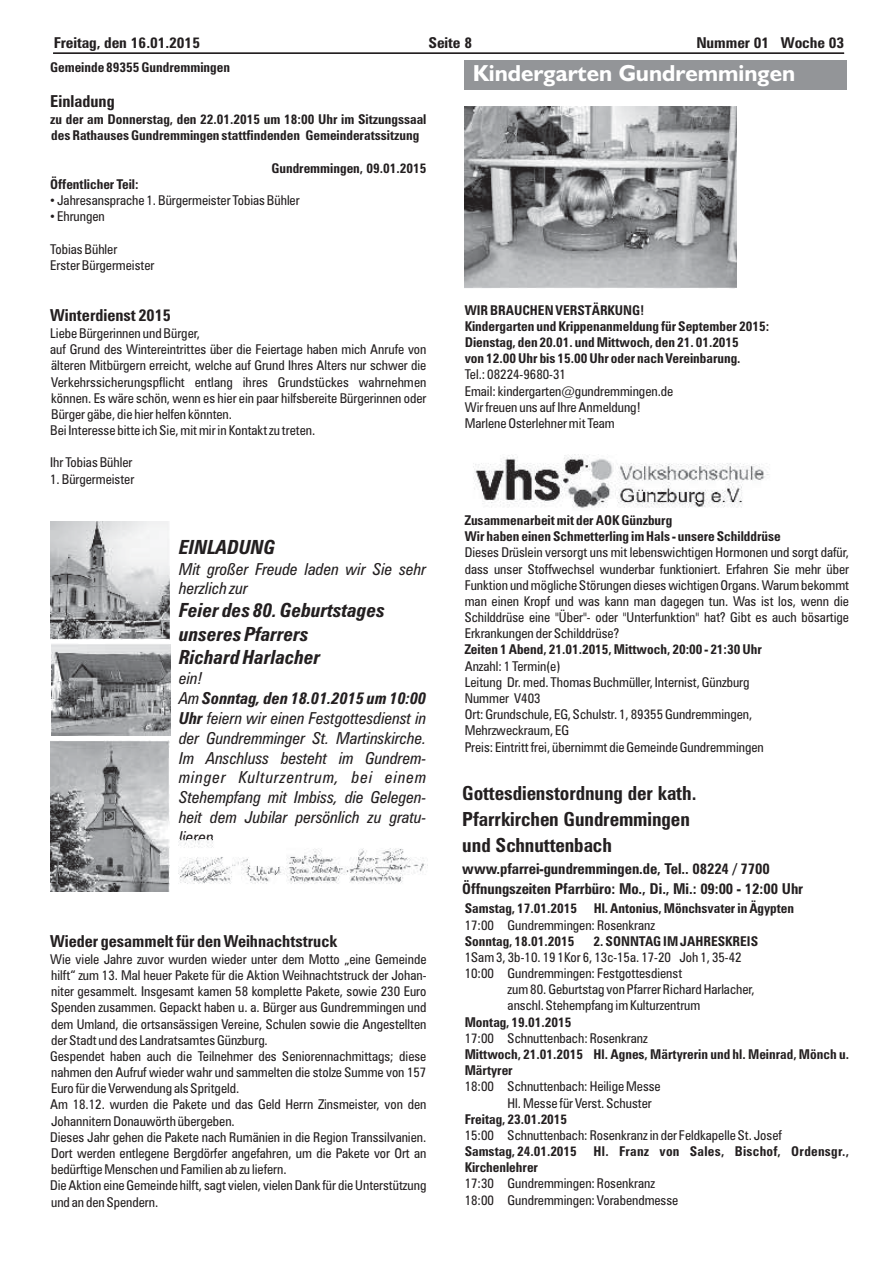
<style>
.page{position:relative;width:893px;height:1263px;background:#fff}
.page>*{position:absolute;margin:0;border:0;box-sizing:border-box;transform-origin:0 0}
.t1{font:700 24px "Humanist 521 BT";color:#fff}
.t2{font:700 23.25px "Humanist 521 BT";color:#fff}
.t3{font:700 condensed 19.5px/26.1px "Zurich BT";color:#231f20}
.t4{font:italic 700 condensed 19.5px "Zurich BT";color:#231f20}
.t5{font:italic condensed 16.5px/19.8px "Zurich BT";color:#231f20;text-align:justify}
.t6{font:700 condensed 16.5px "Zurich BT";color:#231f20}
.t7{font:italic 700 condensed 16.5px "Zurich BT";color:#231f20}
.t8{font:700 condensed 15px/20.1px "Zurich BT";color:#231f20}
.t9{font:700 condensed 15px "Zurich BT";color:#231f20;scale:1.04 1}
.t10{font:condensed 13.5px/16.2px "Zurich BT";color:#231f20}
.t11{font:700 condensed 13.5px/16.2px "Zurich BT";color:#231f20}
.t12{font:700 condensed 13.5px "Zurich BT";letter-spacing:.02em;color:#231f20}
.s1{font-family:"Arial";font-stretch:normal}
.s2{font-weight:400}
.s3{font-weight:700}
</style>
<div class="page">
<hr style="left:53px;top:52px;width:791px;height:2px;background:#231f20">
<img style="left:51px;top:522px;width:119px;height:118px">
<img style="left:51px;top:644px;width:119px;height:92px">
<img style="left:50px;top:741px;width:119px;height:150px">
<img style="left:179px;top:839px;width:247px;height:45px">
<div style="left:464px;top:60px;width:383px;height:30px;background:#939598"></div>
<img style="left:465px;top:107px;width:271px;height:181px">
<img style="left:473px;top:455px;width:296px;height:53px">
<p class="t9" style="left:54px;top:37px;width:142px">Freitag, den 16.01.2015</p>
<p class="t9" style="left:428px;top:37px;width:43px">Seite 8</p>
<p class="t9" style="left:696px;top:37px;width:144px">Nummer 01 Woche 03</p>
<p class="t11" style="left:50px;top:60px;width:181px">Gemeinde 89355 Gundremmingen</p>
<p class="t6" style="left:50px;top:95px;width:66px">Einladung</p>
<p class="t11" style="left:50px;top:112px;width:378px">zu der am Donnerstag, den 22.01.2015 um 18:00 Uhr im Sitzungssaal des Rathauses Gundremmingen stattfindenden Gemeinderatssitzung</p>
<p class="t11" style="left:271px;top:161px;width:157px">Gundremmingen, 09.01.2015</p>
<p class="t11" style="left:50px;top:177px;width:90px">Öffentlicher Teil:</p>
<p class="t10" style="left:50px;top:193px;width:251px"><span class="s1">•</span> Jahresansprache 1. Bürgermeister Tobias Bühler</p>
<p class="t10" style="left:50px;top:210px;width:56px"><span class="s1">•</span> Ehrungen</p>
<p class="t10" style="left:50px;top:242px;width:106px">Tobias Bühler<br>Erster Bürgermeister</p>
<p class="t6" style="left:50px;top:309px;width:122px">Winterdienst 2015</p>
<p class="t11" style="left:465px;top:303px;width:306px">WIR BRAUCHEN VERSTÄRKUNG!<br>Kindergarten und Krippenanmeldung für September 2015:</p>
<h1 class="t1" style="left:473px;top:65px;width:209px">Vereinsnachrichten</h1>
<h2 class="t2" style="left:473px;top:65px;width:324px">Kindergarten Gundremmingen</h2>
<p class="t10" style="left:50px;top:326px;width:151px">Liebe Bürgerinnen und Bürger,</p>
<p class="t11" style="left:465px;top:335px;width:276px">Dienstag, den 20.01. und Mittwoch, den 21. 01.2015</p>
<p class="t10" style="left:50px;top:343px;width:378px">auf Grund des Wintereintrittes über die Feiertage haben mich Anrufe von</p>
<p class="t11" style="left:465px;top:352px;width:277px">von 12.00 Uhr bis 15.00 Uhr oder nach Vereinbarung.</p>
<p class="t10" style="left:51px;top:359px;width:377px">älteren Mitbürgern erreicht, welche auf Grund Ihres Alters nur schwer die</p>
<p class="t10" style="left:465px;top:368px;width:103px">Tel.: 08224-9680-31</p>
<p class="t10" style="left:51px;top:375px;width:377px">Verkehrssicherungspflicht entlang ihres Grundstückes wahrnehmen</p>
<p class="t10" style="left:465px;top:384px;width:210px">Email: kindergarten@gundremmingen.de</p>
<p class="t10" style="left:51px;top:391px;width:377px">können. Es wäre schön, wenn es hier ein paar hilfsbereite Bürgerinnen oder</p>
<p class="t10" style="left:465px;top:400px;width:177px">Wir freuen uns auf Ihre Anmeldung!</p>
<p class="t10" style="left:51px;top:407px;width:182px">Bürger gäbe, die hier helfen könnten.</p>
<p class="t10" style="left:465px;top:416px;width:151px">Marlene Osterlehner mit Team</p>
<p class="t10" style="left:50px;top:423px;width:267px">Bei Interesse bitte ich Sie, mit mir in Kontakt zu treten.</p>
<p class="t10" style="left:50px;top:456px;width:84px">Ihr Tobias Bühler</p>
<p class="t10" style="left:50px;top:472px;width:86px">1. Bürgermeister</p>
<p class="t11" style="left:465px;top:513px;width:317px">Zusammenarbeit mit der AOK Günzburg<br>Wir haben einen Schmetterling im Hals - unsere Schilddrüse</p>
<h3 class="t4" style="left:179px;top:540px;width:98px">EINLADUNG</h3>
<p class="t10" style="left:465px;top:546px;width:386px">Dieses Drüslein versorgt uns mit lebenswichtigen Hormonen und sorgt dafür,</p>
<p class="t5" style="left:179px;top:560px;width:249px">Mit großer Freude laden wir Sie sehr</p>
<p class="t10" style="left:465px;top:562px;width:386px">dass unser Stoffwechsel wunderbar funktioniert. Erfahren Sie mehr über<br>Funktion und mögliche Störungen dieses wichtigen Organs. Warum bekommt</p>
<p class="t5" style="left:179px;top:580px;width:70px">herzlich zur</p>
<p class="t10" style="left:465px;top:594px;width:386px">man einen Kropf und was kann man dagegen tun. Was ist los, wenn die</p>
<h3 class="t4" style="left:179px;top:603px;width:207px">Feier des 80. Geburtstages</h3>
<p class="t10" style="left:465px;top:610px;width:386px">Schilddrüse eine "Über"- oder "Unterfunktion" hat? Gibt es auch bösartige</p>
<h3 class="t4" style="left:179px;top:626px;width:131px">unseres Pfarrers</h3>
<p class="t10" style="left:465px;top:627px;width:156px">Erkrankungen der Schilddrüse?</p>
<p class="t11" style="left:465px;top:643px;width:299px">Zeiten 1 Abend, 21.01.2015, Mittwoch, 20:00 - 21:30 Uhr</p>
<h3 class="t4" style="left:179px;top:650px;width:143px">Richard Harlacher</h3>
<p class="t10" style="left:465px;top:659px;width:97px">Anzahl: 1 Termin(e)</p>
<p class="t5" style="left:179px;top:670px;width:25px">ein!</p>
<p class="t10" style="left:465px;top:675px;width:286px">Leitung Dr. med. Thomas Buchmüller, Internist, Günzburg</p>
<p class="t7" style="left:179px;top:692px;width:249px"><span class="s2">Am</span> Sonntag, den 18.01.2015 um 10:00</p>
<p class="t10" style="left:465px;top:691px;width:77px">Nummer V403</p>
<p class="t5" style="left:179px;top:710px;width:249px"><span class="s3">Uhr</span> feiern wir einen Festgottesdienst in</p>
<p class="t10" style="left:465px;top:708px;width:289px">Ort: Grundschule, EG, Schulstr. 1, 89355 Gundremmingen,<br>Mehrzweckraum, EG</p>
<p class="t5" style="left:179px;top:730px;width:249px">der Gundremminger St. Martinskirche.</p>
<p class="t10" style="left:465px;top:740px;width:301px">Preis: Eintritt frei, übernimmt die Gemeinde Gundremmingen</p>
<p class="t5" style="left:179px;top:749px;width:249px">Im Anschluss besteht im Gundrem&shy;minger Kulturzentrum, bei einem Stehempfang mit Imbiss, die Gelegen&shy;heit dem Jubilar persönlich zu gratu&shy;lieren.</p>
<h3 class="t3" style="left:462px;top:782px;width:236px">Gottesdienstordnung der kath.<br>Pfarrkirchen Gundremmingen und Schnuttenbach</h3>
<p class="t8" style="left:462px;top:860px;width:342px">www.pfarrei-gundremmingen.de, Tel.. 08224 / 7700<br>Öffnungszeiten Pfarrbüro: Mo., Di., Mi.: 09:00 - 12:00 Uhr</p>
<p class="t11" style="left:465px;top:902px;width:331px">Samstag, 17.01.2015 Hl. Antonius, Mönchsvater in Ägypten</p>
<p class="t10" style="left:465px;top:918px;width:192px">17:00 Gundremmingen: Rosenkranz</p>
<p class="t6" style="left:50px;top:935px;width:289px">Wieder gesammelt für den Weihnachtstruck</p>
<p class="t11" style="left:465px;top:934px;width:111px">Sonntag, 18.01.2015</p>
<p class="t11" style="left:594px;top:934px;width:166px">2. SONNTAG IM JAHRESKREIS</p>
<p class="t10" style="left:50px;top:952px;width:378px">Wie viele Jahre zuvor wurden wieder unter dem Motto „eine Gemeinde</p>
<p class="t10" style="left:465px;top:950px;width:278px">1Sam 3, 3b-10. 19 1Kor 6, 13c-15a. 17-20 Joh 1, 35-42</p>
<p class="t10" style="left:51px;top:968px;width:377px">hilft“ zum 13. Mal heuer Pakete für die Aktion Weihnachtstruck der Johan-</p>
<p class="t10" style="left:465px;top:966px;width:219px">10:00 Gundremmingen: Festgottesdienst</p>
<p class="t10" style="left:51px;top:985px;width:377px">niter gesammelt. Insgesamt kamen 58 komplette Pakete, sowie 230 Euro</p>
<p class="t10" style="left:508px;top:983px;width:249px">zum 80. Geburtstag von Pfarrer Richard Harlacher,</p>
<p class="t10" style="left:51px;top:1001px;width:377px">Spenden zusammen. Gepackt haben u. a. Bürger aus Gundremmingen und</p>
<p class="t10" style="left:508px;top:999px;width:194px">anschl. Stehempfang im Kulturzentrum</p>
<p class="t10" style="left:51px;top:1017px;width:377px">dem Umland, die ortsansässigen Vereine, Schulen sowie die Angestellten</p>
<p class="t11" style="left:465px;top:1015px;width:108px">Montag, 19.01.2015</p>
<p class="t10" style="left:51px;top:1033px;width:218px">der Stadt und des Landratsamtes Günzburg.</p>
<p class="t10" style="left:465px;top:1031px;width:184px">17:00 Schnuttenbach: Rosenkranz</p>
<p class="t10" style="left:50px;top:1049px;width:378px">Gespendet haben auch die Teilnehmer des Seniorennachmittags; diese</p>
<p class="t11" style="left:465px;top:1047px;width:386px">Mittwoch, 21.01.2015 Hl. Agnes, Märtyrerin und hl. Meinrad, Mönch u.</p>
<p class="t10" style="left:51px;top:1065px;width:377px">nahmen den Aufruf wieder wahr und sammelten die stolze Summe von 157</p>
<p class="t11" style="left:465px;top:1064px;width:50px">Märtyrer</p>
<p class="t10" style="left:51px;top:1082px;width:190px">Euro für die Verwendung als Spritgeld.</p>
<p class="t10" style="left:465px;top:1080px;width:197px">18:00 Schnuttenbach: Heilige Messe</p>
<p class="t10" style="left:50px;top:1098px;width:378px">Am 18.12. wurden die Pakete und das Geld Herrn Zinsmeister, von den</p>
<p class="t10" style="left:508px;top:1096px;width:146px">Hl. Messe für Verst. Schuster</p>
<p class="t10" style="left:51px;top:1114px;width:185px">Johannitern Donauwörth übergeben.</p>
<p class="t11" style="left:465px;top:1112px;width:104px">Freitag, 23.01.2015</p>
<p class="t10" style="left:50px;top:1130px;width:378px">Dieses Jahr gehen die Pakete nach Rumänien in die Region Transsilvanien.</p>
<p class="t10" style="left:465px;top:1128px;width:319px">15:00 Schnuttenbach: Rosenkranz in der Feldkapelle St. Josef</p>
<p class="t10" style="left:51px;top:1146px;width:377px">Dort werden entlegene Bergdörfer angefahren, um die Pakete vor Ort an</p>
<p class="t12" style="left:465px;top:1146px;width:386px">Samstag, 24.01.2015 Hl. Franz von Sales, Bischof, Ordensgr.,</p>
<p class="t10" style="left:51px;top:1163px;width:237px">bedürftige Menschen und Familien ab zu liefern.</p>
<p class="t11" style="left:465px;top:1161px;width:75px">Kirchenlehrer</p>
<p class="t10" style="left:50px;top:1179px;width:378px">Die Aktion eine Gemeinde hilft, sagt vielen, vielen Dank für die Unterstützung</p>
<p class="t10" style="left:465px;top:1177px;width:192px">17:30 Gundremmingen: Rosenkranz</p>
<p class="t10" style="left:51px;top:1195px;width:109px">und an den Spendern.</p>
<p class="t10" style="left:465px;top:1193px;width:215px">18:00 Gundremmingen: Vorabendmesse</p>
</div>
